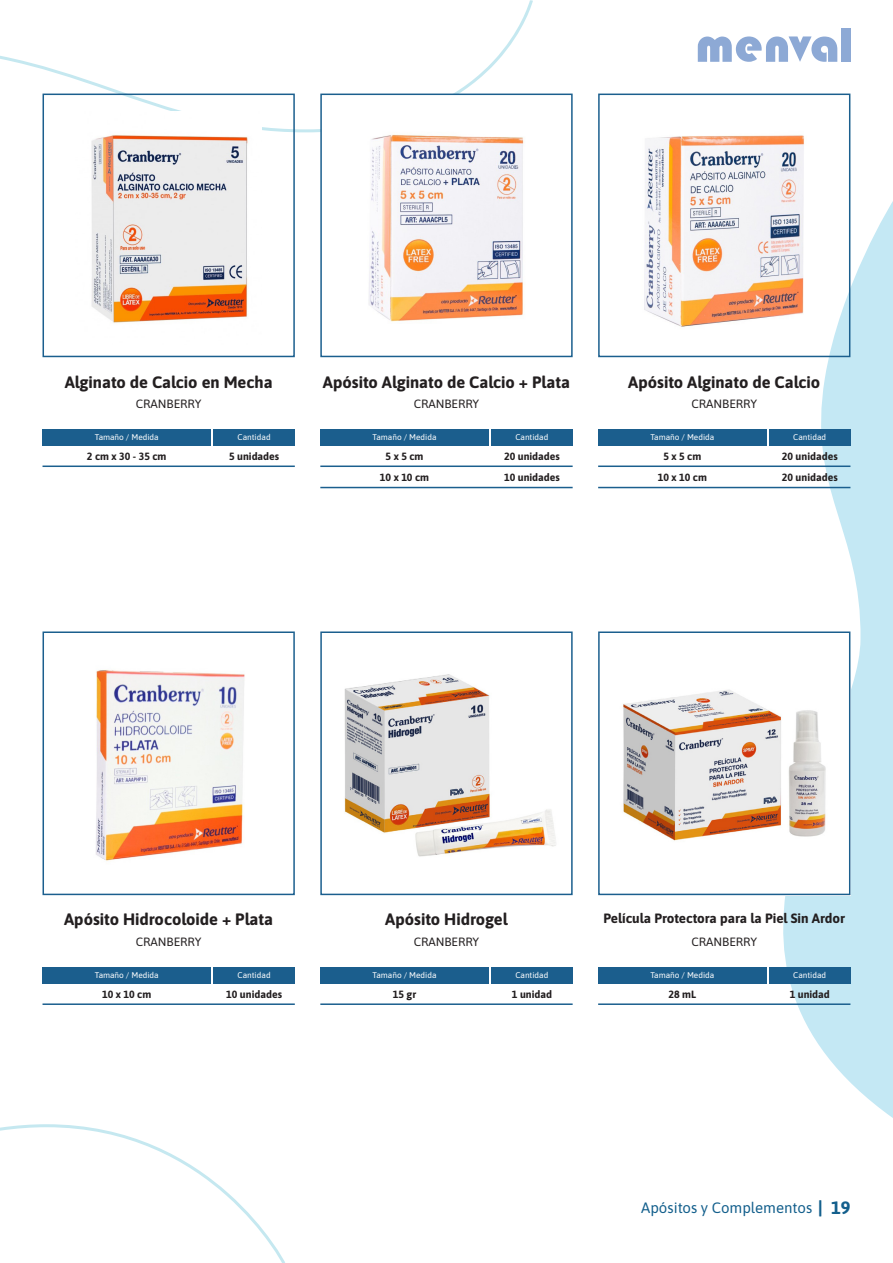
<style>
.page{position:relative;width:893px;height:1263px;background:#fff}
.page>*{position:absolute;margin:0;border:0;box-sizing:border-box;transform-origin:0 0}
.t1{font:700 18px "Asap";color:#135f8c}
.t2{font:700 16.5px "Asap";color:#231f20}
.t3{font:15px "Asap";color:#135f8c}
.t4{font:700 13.5px "Asap";color:#231f20}
.t5{font:12px "Asap";color:#231f20}
.t6{font:700 10.5px "Asap";color:#231f20}
.t7{font:8.25px "Asap";color:#fff}
</style>
<div class="page">
<svg style="left:667px;top:201px;width:226px;height:917px"></svg>
<svg style="left:0;top:967px;width:285px;height:295px"></svg>
<svg style="left:698px;top:36px;width:139px;height:26px"></svg>
<div style="left:841px;top:28px;width:10px;height:34px;background:#8da9d5"></div>
<svg style="left:0;top:1px;width:533px;height:131px"></svg>
<div style="left:320px;top:94px;width:253px;height:263px;background:#fff;border:2px solid #1b5f8e"></div>
<div style="left:598px;top:429px;width:168px;height:17px;background:#1b5e8d"></div>
<img style="left:644px;top:135px;width:175px;height:213px">
<div style="left:769px;top:429px;width:81px;height:17px;background:#1b5e8d"></div>
<div style="left:598px;top:94px;width:252px;height:263px;border:2px solid #1b5f8e"></div>
<img style="left:368px;top:134px;width:156px;height:188px">
<div style="left:320px;top:429px;width:169px;height:17px;background:#1b5e8d"></div>
<div style="left:491px;top:429px;width:82px;height:17px;background:#1b5e8d"></div>
<hr style="left:320px;top:465px;width:253px;height:2px;background:#1b5f8e">
<img style="left:76px;top:112px;width:185px;height:211px">
<div style="left:43px;top:94px;width:252px;height:263px;border:2px solid #1b5f8e"></div>
<div style="left:43px;top:429px;width:168px;height:17px;background:#1b5e8d"></div>
<div style="left:213px;top:429px;width:82px;height:17px;background:#1b5e8d"></div>
<hr style="left:43px;top:465px;width:252px;height:2px;background:#1b5f8e">
<div style="left:43px;top:967px;width:168px;height:17px;background:#1b5e8d"></div>
<img style="left:96px;top:670px;width:149px;height:191px">
<div style="left:213px;top:967px;width:82px;height:17px;background:#1b5e8d"></div>
<div style="left:43px;top:631px;width:252px;height:264px;border:2px solid #1b5f8e"></div>
<hr style="left:43px;top:1003px;width:252px;height:2px;background:#1b5f8e">
<div style="left:320px;top:967px;width:169px;height:17px;background:#1b5e8d"></div>
<img style="left:344px;top:674px;width:212px;height:183px">
<div style="left:491px;top:967px;width:82px;height:17px;background:#1b5e8d"></div>
<div style="left:320px;top:631px;width:253px;height:264px;border:2px solid #1b5f8e"></div>
<hr style="left:320px;top:1003px;width:253px;height:2px;background:#1b5f8e">
<div style="left:598px;top:967px;width:168px;height:17px;background:#1b5e8d"></div>
<img style="left:623px;top:634px;width:224px;height:258px">
<div style="left:769px;top:967px;width:81px;height:17px;background:#1b5e8d"></div>
<div style="left:598px;top:631px;width:252px;height:264px;border:2px solid #1b5f8e"></div>
<hr style="left:598px;top:1003px;width:252px;height:2px;background:#1b5f8e">
<hr style="left:320px;top:487px;width:253px;height:1px;background:#1b5f8e">
<hr style="left:598px;top:465px;width:252px;height:2px;background:#1b5f8e">
<hr style="left:598px;top:487px;width:252px;height:1px;background:#1b5f8e">
<p class="t2" style="left:65px;top:370px;width:209px">Alginato de Calcio en Mecha</p>
<p class="t5" style="left:136px;top:395px;width:67px">CRANBERRY</p>
<p class="t2" style="left:323px;top:370px;width:249px">Apósito Alginato de Calcio + Plata</p>
<p class="t5" style="left:414px;top:395px;width:67px">CRANBERRY</p>
<p class="t7" style="left:95px;top:431px;width:65px">Tamaño / Medida</p>
<p class="t7" style="left:238px;top:431px;width:35px">Cantidad</p>
<p class="t7" style="left:373px;top:431px;width:65px">Tamaño / Medida</p>
<p class="t7" style="left:515px;top:431px;width:35px">Cantidad</p>
<p class="t2" style="left:628px;top:370px;width:194px">Apósito Alginato de Calcio</p>
<p class="t5" style="left:691px;top:395px;width:67px">CRANBERRY</p>
<p class="t7" style="left:650px;top:431px;width:65px">Tamaño / Medida</p>
<p class="t7" style="left:793px;top:431px;width:35px">Cantidad</p>
<p class="t6" style="left:87px;top:449px;width:81px">2 cm x 30 - 35 cm</p>
<p class="t6" style="left:229px;top:449px;width:52px">5 unidades</p>
<p class="t6" style="left:386px;top:449px;width:39px">5 x 5 cm</p>
<p class="t6" style="left:504px;top:449px;width:57px">20 unidades</p>
<p class="t6" style="left:380px;top:470px;width:51px">10 x 10 cm</p>
<p class="t6" style="left:504px;top:470px;width:57px">10 unidades</p>
<p class="t6" style="left:663px;top:449px;width:39px">5 x 5 cm</p>
<p class="t6" style="left:782px;top:449px;width:57px">20 unidades</p>
<p class="t6" style="left:658px;top:470px;width:51px">10 x 10 cm</p>
<p class="t6" style="left:782px;top:470px;width:57px">20 unidades</p>
<p class="t2" style="left:64px;top:908px;width:211px">Apósito Hidrocoloide + Plata</p>
<p class="t5" style="left:136px;top:933px;width:67px">CRANBERRY</p>
<p class="t2" style="left:385px;top:908px;width:124px">Apósito Hidrogel</p>
<p class="t5" style="left:414px;top:933px;width:67px">CRANBERRY</p>
<p class="t4" style="left:603px;top:908px;width:243px">Película Protectora para la Piel Sin Ardor</p>
<p class="t5" style="left:691px;top:933px;width:67px">CRANBERRY</p>
<p class="t7" style="left:95px;top:969px;width:65px">Tamaño / Medida</p>
<p class="t7" style="left:238px;top:969px;width:35px">Cantidad</p>
<p class="t7" style="left:373px;top:969px;width:65px">Tamaño / Medida</p>
<p class="t7" style="left:515px;top:969px;width:35px">Cantidad</p>
<p class="t7" style="left:650px;top:969px;width:65px">Tamaño / Medida</p>
<p class="t7" style="left:793px;top:969px;width:35px">Cantidad</p>
<p class="t6" style="left:102px;top:987px;width:51px">10 x 10 cm</p>
<p class="t6" style="left:226px;top:987px;width:57px">10 unidades</p>
<p class="t6" style="left:393px;top:987px;width:25px">15 gr</p>
<p class="t6" style="left:512px;top:987px;width:42px">1 unidad</p>
<p class="t6" style="left:668px;top:987px;width:29px">28 mL</p>
<p class="t6" style="left:790px;top:987px;width:42px">1 unidad</p>
<p class="t3" style="left:641px;top:1198px;width:173px">Apósitos y Complementos</p>
<p class="t1" style="left:818px;top:1195px;width:34px">| 19</p>
</div>
